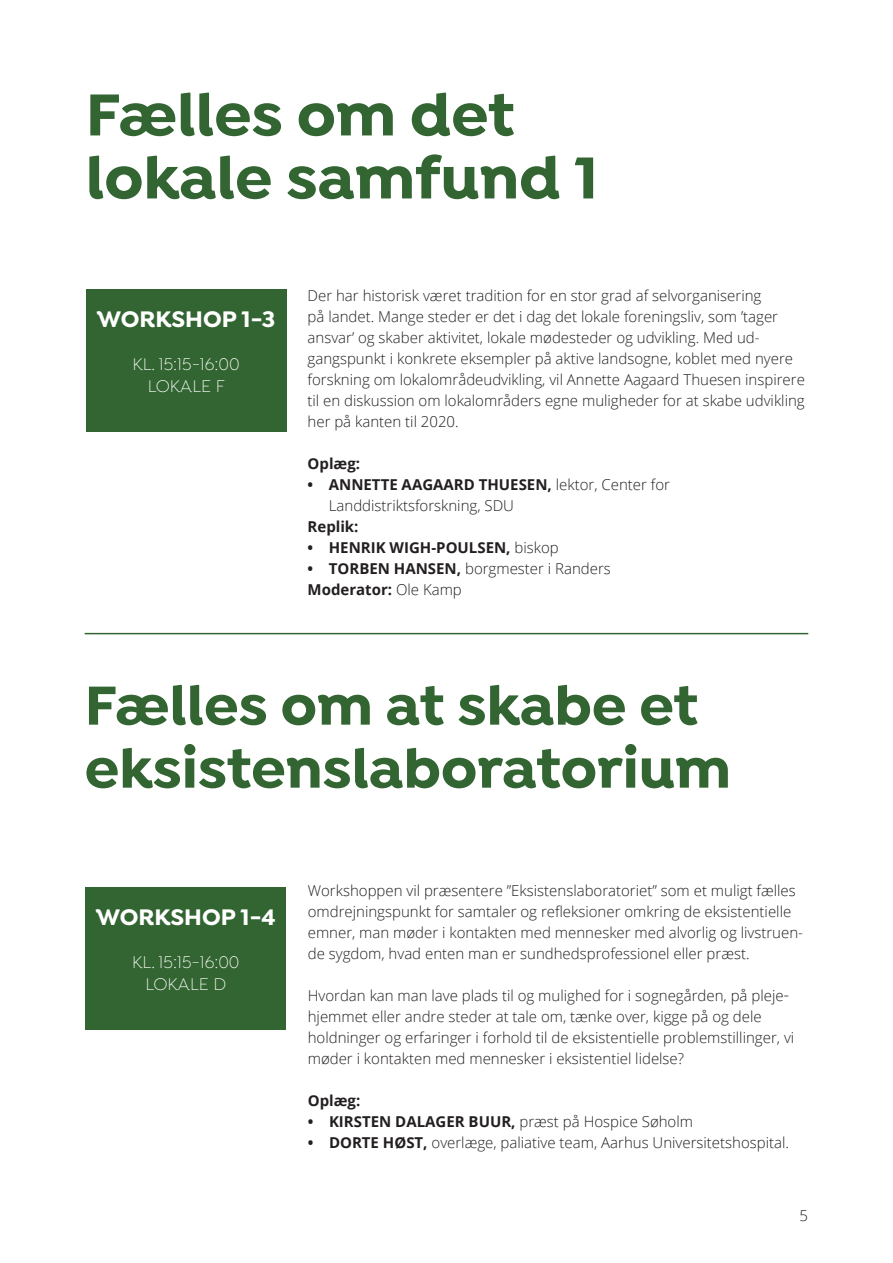
<style>
.page{position:relative;width:893px;height:1263px;background:#fff}
.page>*{position:absolute;margin:0;border:0;box-sizing:border-box;transform-origin:0 0}
.t1{font:700 63px/63px "Isidora";color:#326531}
.t2{font:700 58.5px/63px "Isidora";color:#326531}
.t3{font:700 24px "Isidora";color:#fff}
.t4{font:300 18px/21.6px "Isidora";color:#fff;text-align:center}
.t5{font:300 15px/21px "Open Sans";color:#231f20}
.t6{font:700 15px "Open Sans";color:#231f20}
.s1{font-weight:700}
.s2{font-weight:300}
</style>
<div class="page">
<hr style="left:85px;top:633px;width:723px;height:1px;background:#326531">
<div style="left:86px;top:887px;width:200px;height:143px;background:#326531"></div>
<div style="left:86px;top:289px;width:200px;height:143px;background:#326531"></div>
<h1 class="t1" style="left:86px;top:85px;width:514px">Fælles om det lokale samfund 1</h1>
<h3 class="t3" style="left:97px;top:304px;width:180px">WORKSHOP 1-3</h3>
<p class="t4" style="left:132px;top:355px;width:109px">KL. 15:15-16:00<br>LOKALE F</p>
<p class="t5" style="left:308px;top:284px;width:499px">Der har historisk været tradition for en stor grad af selvorganisering<br>på landet. Mange steder er det i dag det lokale foreningsliv, som ’tager ansvar’ og skaber aktivitet, lokale mødesteder og udvikling. Med ud&shy;gangspunkt i konkrete eksempler på aktive landsogne, koblet med nyere forskning om lokalområdeudvikling, vil Annette Aagaard Thuesen inspirere til en diskussion om lokalområders egne muligheder for at skabe udvikling her på kanten til 2020.</p>
<p class="t6" style="left:308px;top:453px;width:54px">Oplæg:</p>
<p class="t5" style="left:329px;top:473px;width:343px;text-indent:-21px"><span class="s1">• ANNETTE AAGAARD THUESEN,</span> lektor, Center for<br>Landdistriktsforskning, SDU</p>
<p class="t6" style="left:308px;top:516px;width:52px">Replik:</p>
<p class="t6" style="left:308px;top:537px;width:253px">• HENRIK WIGH-POULSEN, <span class="s2">biskop</span></p>
<p class="t5" style="left:308px;top:557px;width:305px"><span class="s1">• TORBEN HANSEN,</span> borgmester i Randers<br><span class="s1">Moderator:</span> Ole Kamp</p>
<h2 class="t2" style="left:85px;top:676px;width:648px">Fælles om at skabe et eksistenslaboratorium</h2>
<h3 class="t3" style="left:96px;top:902px;width:182px">WORKSHOP 1-4</h3>
<p class="t4" style="left:132px;top:952px;width:109px">KL. 15:15-16:00<br>LOKALE D</p>
<p class="t5" style="left:308px;top:880px;width:497px">Workshoppen vil præsentere ”Eksistenslaboratoriet” som et muligt fælles omdrejningspunkt for samtaler og refleksioner omkring de eksistentielle emner, man møder i kontakten med mennesker med alvorlig og livstruen&shy;de sygdom, hvad enten man er sundhedsprofessionel eller præst.</p>
<p class="t5" style="left:308px;top:985px;width:488px">Hvordan kan man lave plads til og mulighed for i sognegården, på pleje&shy;hjemmet eller andre steder at tale om, tænke over, kigge på og dele holdninger og erfaringer i forhold til de eksistentielle problemstillinger, vi møder i kontakten med mennesker i eksistentiel lidelse?</p>
<p class="t6" style="left:308px;top:1090px;width:54px">Oplæg:</p>
<p class="t6" style="left:308px;top:1111px;width:387px">• KIRSTEN DALAGER BUUR, <span class="s2">præst på Hospice Søholm</span></p>
<p class="t5" style="left:308px;top:1132px;width:483px"><span class="s1">• DORTE HØST,</span> overlæge, paliative team, Aarhus Universitetshospital.</p>
<p class="t5" style="left:799px;top:1205px;width:10px">5</p>
</div>
